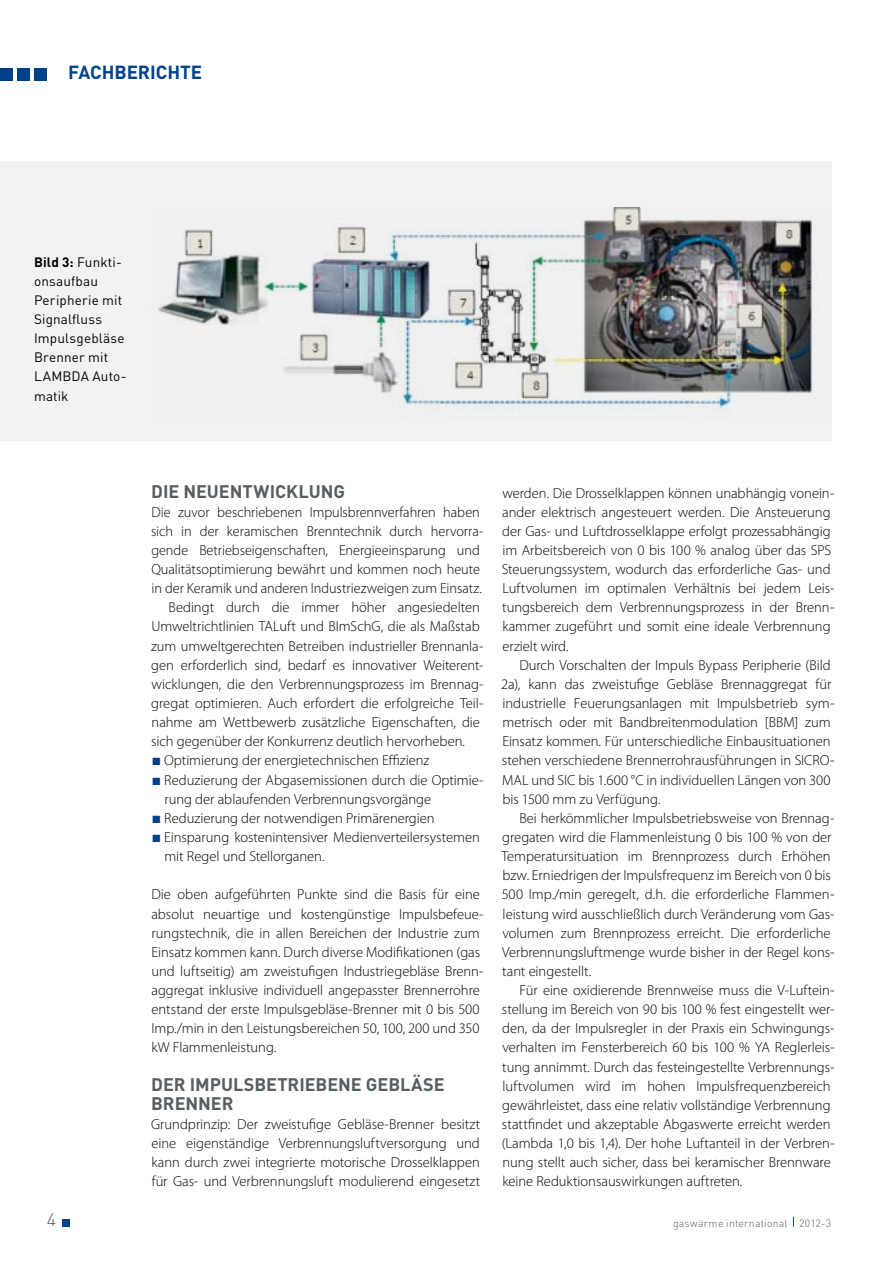
<style>
.page{position:relative;width:893px;height:1263px;background:#fff}
.page>*{position:absolute;margin:0;border:0;box-sizing:border-box;transform-origin:0 0}
.t1{font:700 18.75px "DIN";letter-spacing:-.005em;color:#004189}
.t2{font:700 18px/19.2px "DIN";letter-spacing:-.005em;color:#565e61}
.t3{font:300 18px "DIN";color:#565e61}
.t4{font:300 14.55px/19.2px "Myriad Pro";letter-spacing:-.005em;color:#000}
.t5{font:13.5px/19.2px "DIN";letter-spacing:.01em;color:#000}
.t6{font:300 10.5px "DIN";letter-spacing:.02em;color:#565e61}
.s1{font-weight:700}
.s2{color:#004189}
</style>
<div class="page">
<div style="left:0;top:68px;width:13px;height:13px;background:#004189"></div>
<div style="left:17px;top:68px;width:13px;height:13px;background:#004189"></div>
<div style="left:34px;top:68px;width:13px;height:13px;background:#004189"></div>
<div style="left:62px;top:1219px;width:7px;height:7px;background:#004189"></div>
<div style="left:0;top:161px;width:831px;height:280px;background:#f2f2f2"></div>
<img style="left:158px;top:208px;width:655px;height:211px">
<p class="t1" style="left:68px;top:60px;width:136px">FACHBERICHTE</p>
<p class="t5" style="left:34px;top:252px;width:94px"><span class="s1">BILD 3:</span> Funkti&shy;onsaufbau<br>Peripherie mit<br>Signalfluss<br>Impulsgebläse<br>Brenner mit<br>LAMBDA Auto&shy;matik</p>
<p class="t2" style="left:151px;top:481px;width:195px">DIE NEUENTWICKLUNG</p>
<p class="t4" style="left:152px;top:502px;width:330px">Die zuvor beschriebenen Impulsbrennverfahren haben</p>
<p class="t4" style="left:151px;top:521px;width:334px">sich in der keramischen Brenntechnik durch hervorra-</p>
<p class="t4" style="left:151px;top:540px;width:330px">gende Betriebseigenschaften, Energieeinsparung und</p>
<p class="t4" style="left:151px;top:559px;width:330px">Qualitätsoptimierung bewährt und kommen noch heute</p>
<p class="t4" style="left:152px;top:579px;width:332px">in der Keramik und anderen Industriezweigen zum Einsatz.</p>
<p class="t4" style="left:169px;top:598px;width:313px">Bedingt durch die immer höher angesiedelten</p>
<p class="t4" style="left:151px;top:617px;width:330px">Umweltrichtlinien TALuft und BImSchG, die als Maßstab</p>
<p class="t4" style="left:151px;top:636px;width:334px">zum umweltgerechten Betreiben industrieller Brennanla-</p>
<p class="t4" style="left:151px;top:655px;width:334px">gen erforderlich sind, bedarf es innovativer Weiterent-</p>
<p class="t4" style="left:152px;top:674px;width:333px">wicklungen, die den Verbrennungsprozess im Brennag-</p>
<p class="t4" style="left:151px;top:693px;width:334px">gregat optimieren. Auch erfordert die erfolgreiche Teil-</p>
<p class="t4" style="left:152px;top:713px;width:330px">nahme am Wettbewerb zusätzliche Eigenschaften, die</p>
<p class="t4" style="left:151px;top:732px;width:316px">sich gegenüber der Konkurrenz deutlich hervorheben.</p>
<p class="t4" style="left:152px;top:751px;width:279px"><span class="s2">■</span> Optimierung der energietechnischen Effizienz</p>
<p class="t4" style="left:164px;top:770px;width:321px;text-indent:-12px"><span class="s2">■</span> Reduzierung der Abgasemissionen durch die Optimie&shy;rung der ablaufenden Verbrennungsvorgänge</p>
<p class="t4" style="left:152px;top:808px;width:284px"><span class="s2">■</span> Reduzierung der notwendigen Primärenergien</p>
<p class="t4" style="left:164px;top:827px;width:317px;text-indent:-12px"><span class="s2">■</span> Einsparung kostenintensiver Medienverteilersystemen mit Regel und Stellorganen.</p>
<p class="t4" style="left:151px;top:885px;width:334px">Die oben aufgeführten Punkte sind die Basis für eine absolut neuartige und kostengünstige Impulsbefeue&shy;rungstechnik, die in allen Bereichen der Industrie zum Einsatz kommen kann. Durch diverse Modifikationen (gas und luftseitig) am zweistufigen Industriegebläse Brenn&shy;aggregat inklusive individuell angepasster Brennerrohre entstand der erste Impulsgebläse-Brenner mit 0 bis 500<br>Imp./min in den Leistungsbereichen 50, 100, 200 und 350 kW Flammenleistung.</p>
<p class="t2" style="left:151px;top:1074px;width:295px">DER IMPULSBETRIEBENE GEBLÄSE<br>BRENNER</p>
<p class="t4" style="left:151px;top:1114px;width:331px;text-align:justify">Grundprinzip: Der zweistufige Gebläse-Brenner besitzt eine eigenständige Verbrennungsluftversorgung und kann durch zwei integrierte motorische Drosselklappen für Gas- und Verbrennungsluft modulierend eingesetzt</p>
<p class="t4" style="left:502px;top:483px;width:334px">werden. Die Drosselklappen können unabhängig vonein&shy;ander elektrisch angesteuert werden. Die Ansteuerung der Gas- und Luftdrosselklappe erfolgt prozessabhängig im Arbeitsbereich von 0 bis 100 % analog über das SPS Steuerungssystem, wodurch das erforderliche Gas- und Luftvolumen im optimalen Verhältnis bei jedem Leis&shy;tungsbereich dem Verbrennungsprozess in der Brenn&shy;kammer zugeführt und somit eine ideale Verbrennung erzielt wird.</p>
<p class="t4" style="left:501px;top:655px;width:335px;text-indent:18px">Durch Vorschalten der Impuls Bypass Peripherie (Bild 2a), kann das zweistufige Gebläse Brennaggregat für industrielle Feuerungsanlagen mit Impulsbetrieb sym&shy;metrisch oder mit Bandbreitenmodulation [BBM] zum Einsatz kommen. Für unterschiedliche Einbausituationen stehen verschiedene Brennerrohrausführungen in SICRO-MAL und SIC bis 1.600 °C in individuellen Längen von 300 bis 1500 mm zu Verfügung.</p>
<p class="t4" style="left:501px;top:808px;width:334px;text-indent:18px">Bei herkömmlicher Impulsbetriebsweise von Brennag&shy;gregaten wird die Flammenleistung 0 bis 100 % von der Temperatursituation im Brennprozess durch Erhöhen bzw. Erniedrigen der Impulsfrequenz im Bereich von 0 bis 500 Imp./min geregelt, d.h. die erforderliche Flammen&shy;leistung wird ausschließlich durch Veränderung vom Gas&shy;volumen zum Brennprozess erreicht. Die erforderliche Verbrennungsluftmenge wurde bisher in der Regel kons&shy;tant eingestellt.</p>
<p class="t4" style="left:502px;top:980px;width:334px;text-indent:18px">Für eine oxidierende Brennweise muss die V-Luftein&shy;stellung im Bereich von 90 bis 100 % fest eingestellt wer&shy;den, da der Impulsregler in der Praxis ein Schwingungs&shy;verhalten im Fensterbereich 60 bis 100 % YA Reglerleis&shy;tung annimmt. Durch das festeingestellte Verbrennungs&shy;luftvolumen wird im hohen Impulsfrequenzbereich gewährleistet, dass eine relativ vollständige Verbrennung stattfindet und akzeptable Abgaswerte erreicht werden (Lambda 1,0 bis 1,4). Der hohe Luftanteil in der Verbren&shy;nung stellt auch sicher, dass bei keramischer Brennware keine Reduktionsauswirkungen auftreten.</p>
<p class="t3" style="left:47px;top:1209px;width:11px">4</p>
<p class="t6" style="left:673px;top:1216px;width:160px">gaswärme international 2012-3</p>
</div>
